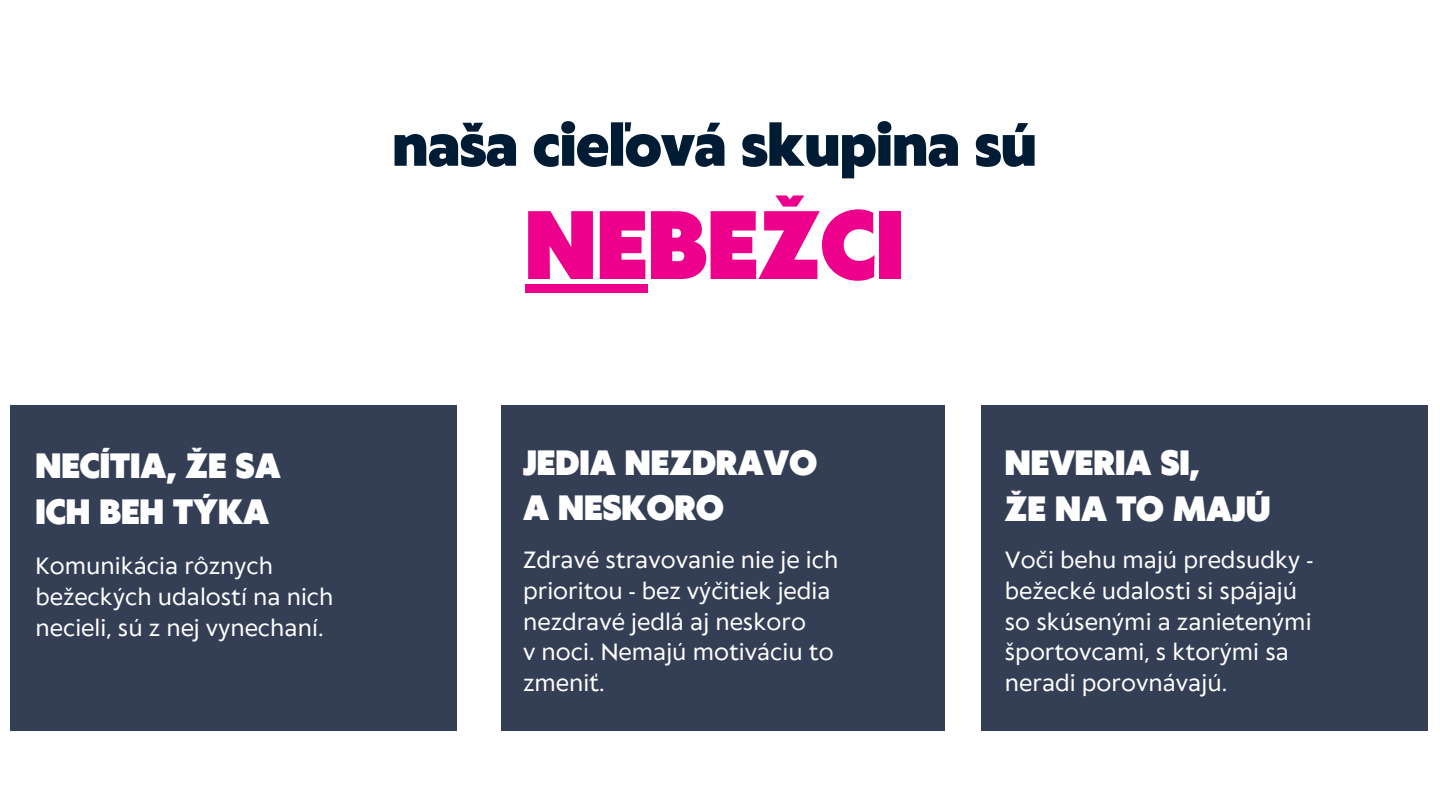
<style>
.page{position:relative;width:1440px;height:810px;background:#fff}
.page>*{position:absolute;margin:0;border:0;box-sizing:border-box;transform-origin:0 0}
.t1{font:900 91px "Klein Text";color:#ed008c}
.t2{font:900 55px "Klein Text";color:#001c34}
.t3{font:900 33px/45.8px "Klein Text";color:#fff}
.t4{font:22px/30.8px "Klein Text";color:#fff}
</style>
<div class="page">
<div style="left:525px;top:284px;width:123px;height:9px;background:#ed008c"></div>
<div style="left:11px;top:405px;width:446px;height:325px;background:#343f56"></div>
<div style="left:501px;top:405px;width:444px;height:325px;background:#343f56"></div>
<div style="left:981px;top:405px;width:446px;height:325px;background:#343f56"></div>
<h2 class="t2" style="left:393px;top:117px;width:645px">naša cieľová skupina sú</h2>
<h1 class="t1" style="left:525px;top:199px;width:381px">NEBEŽCI</h1>
<h3 class="t3" style="left:35px;top:446px;width:247px">NECÍTIA, ŽE SA<br>ICH BEH TÝKA</h3>
<h3 class="t3" style="left:523px;top:442px;width:295px">JEDIA NEZDRAVO<br>A NESKORO</h3>
<p class="t4" style="left:35px;top:552px;width:300px">Komunikácia rôznych bežeckých udalostí na nich necieli, sú z nej vynechaní.</p>
<p class="t4" style="left:523px;top:546px;width:317px">Zdravé stravovanie nie je ich prioritou - bez výčitiek jedia nezdravé jedlá aj neskoro<br>v noci. Nemajú motiváciu to zmeniť.</p>
<p class="t4" style="left:1005px;top:546px;width:310px">Voči behu majú predsudky - bežecké udalosti si spájajú so skúsenými a zanietenými športovcami, s ktorými sa neradi porovnávajú.</p>
<h3 class="t3" style="left:1005px;top:443px;width:267px">NEVERIA SI,<br>ŽE NA TO MAJÚ</h3>
</div>
